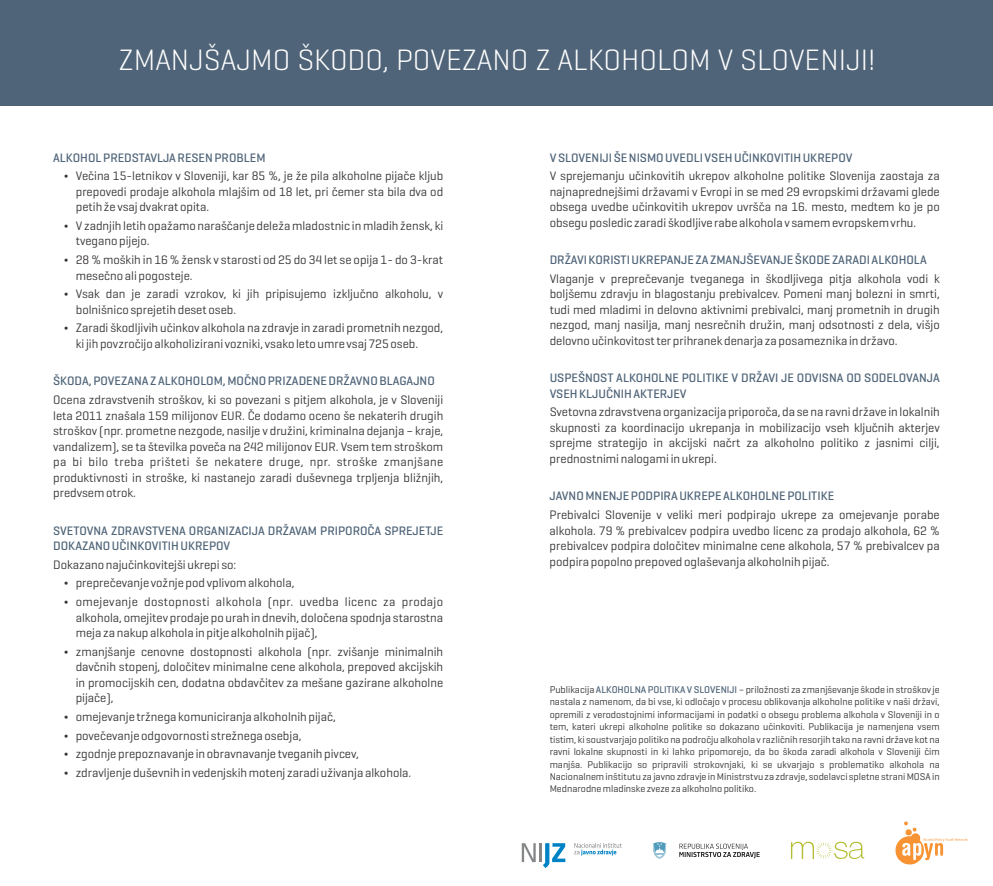
<style>
.page{position:relative;width:993px;height:886px;background:#fff}
.page>*{position:absolute;margin:0;border:0;box-sizing:border-box;transform-origin:0 0}
.t1{font:300 30px "Geogrotesque";color:#fefefe}
.t2{font:12.5px/15.5px "Geogrotesque";color:#373435;text-align:justify}
.t3{font:500 12.5px/15.5px "Geogrotesque";color:#4f6478}
.t4{font:10px/12.4px "Geogrotesque";color:#373435;text-align:justify}
.s1{font-weight:500;color:#4f6478}
</style>
<div class="page">
<div style="left:0;top:0;width:992px;height:106px;background:#4f6478"></div>
<svg style="left:895px;top:821px;width:72px;height:44px"></svg>
<svg style="left:790px;top:842px;width:73px;height:17px"></svg>
<svg style="left:574px;top:843px;width:47px;height:13px"></svg>
<svg style="left:521px;top:843px;width:44px;height:25px"></svg>
<svg style="left:679px;top:843px;width:80px;height:15px"></svg>
<svg style="left:653px;top:842px;width:13px;height:16px"></svg>
<h1 class="t1" style="left:119px;top:48px;width:758px">ZMANJŠAJMO ŠKODO, POVEZANO Z ALKOHOLOM V SLOVENIJI!</h1>
<p class="t3" style="left:53px;top:151px;width:214px">ALKOHOL PREDSTAVLJA RESEN PROBLEM</p>
<p class="t2" style="left:76px;top:169px;width:369px">Večina 15-letnikov v Sloveniji, kar 85 %, je že pila alkoholne pijače kljub prepovedi prodaje alkohola mlajšim od 18 let, pri čemer sta bila dva od petih že vsaj dvakrat opita.</p>
<p class="t2" style="left:76px;top:219px;width:369px">V zadnjih letih opažamo naraščanje deleža mladostnic in mladih žensk, ki tvegano pijejo.</p>
<p class="t2" style="left:76px;top:253px;width:369px">28 % moških in 16 % žensk v starosti od 25 do 34 let se opija 1- do 3-krat mesečno ali pogosteje.</p>
<p class="t2" style="left:76px;top:287px;width:369px">Vsak dan je zaradi vzrokov, ki jih pripisujemo izključno alkoholu, v bolnišnico sprejetih deset oseb.</p>
<p class="t2" style="left:76px;top:322px;width:369px">Zaradi škodljivih učinkov alkohola na zdravje in zaradi prometnih nezgod, ki jih povzročijo alkoholizirani vozniki, vsako leto umre vsaj 725 oseb.</p>
<p class="t3" style="left:53px;top:374px;width:383px">ŠKODA, POVEZANA Z ALKOHOLOM, MOČNO PRIZADENE DRŽAVNO BLAGAJNO</p>
<p class="t2" style="left:53px;top:393px;width:391px">Ocena zdravstvenih stroškov, ki so povezani s pitjem alkohola, je v Sloveniji leta 2011 znašala 159 milijonov EUR. Če dodamo oceno še nekaterih drugih stroškov (npr. prometne nezgode, nasilje v družini, kriminalna dejanja – kraje, vandalizem), se ta številka poveča na 242 milijonov EUR. Vsem tem stroškom pa bi bilo treba prišteti še nekatere druge, npr. stroške zmanjšane produktivnosti in stroške, ki nastanejo zaradi duševnega trpljenja bližnjih, predvsem otrok.</p>
<p class="t3" style="left:53px;top:524px;width:391px">SVETOVNA ZDRAVSTVENA ORGANIZACIJA DRŽAVAM PRIPOROČA SPREJETJE<br>DOKAZANO UČINKOVITIH UKREPOV</p>
<p class="t2" style="left:76px;top:556px;width:369px;line-height:18.6px;text-align:left;text-indent:-23px">Dokazano najučinkovitejši ukrepi so:<br>preprečevanje vožnje pod vplivom alkohola,<br>omejevanje dostopnosti alkohola (npr. uvedba licenc za prodajo</p>
<p class="t2" style="left:76px;top:611px;width:369px">alkohola, omejitev prodaje po urah in dnevih, določena spodnja starostna meja za nakup alkohola in pitje alkoholnih pijač),</p>
<p class="t2" style="left:76px;top:645px;width:369px">zmanjšanje cenovne dostopnosti alkohola (npr. zvišanje minimalnih davčnih stopenj, določitev minimalne cene alkohola, prepoved akcijskih in promocijskih cen, dodatna obdavčitev za mešane gazirane alkoholne pijače),</p>
<p class="t2" style="left:76px;top:708px;width:337px;line-height:18.6px;text-align:left">omejevanje tržnega komuniciranja alkoholnih pijač,<br>povečevanje odgovornosti strežnega osebja,<br>zgodnje prepoznavanje in obravnavanje tveganih pivcev, zdravljenje duševnih in vedenjskih motenj zaradi uživanja alkohola.</p>
<p class="t3" style="left:549px;top:151px;width:304px">V SLOVENIJI ŠE NISMO UVEDLI VSEH UČINKOVITIH UKREPOV</p>
<p class="t2" style="left:549px;top:169px;width:391px">V sprejemanju učinkovitih ukrepov alkoholne politike Slovenija zaostaja za najnaprednejšimi državami v Evropi in se med 29 evropskimi državami glede obsega uvedbe učinkovitih ukrepov uvršča na 16. mesto, medtem ko je po obsegu posledic zaradi škodljive rabe alkohola v samem evropskem vrhu.</p>
<p class="t3" style="left:549px;top:253px;width:378px">DRŽAVI KORISTI UKREPANJE ZA ZMANJŠEVANJE ŠKODE ZARADI ALKOHOLA</p>
<p class="t2" style="left:549px;top:272px;width:391px">Vlaganje v preprečevanje tveganega in škodljivega pitja alkohola vodi k boljšemu zdravju in blagostanju prebivalcev. Pomeni manj bolezni in smrti, tudi med mladimi in delovno aktivnimi prebivalci, manj prometnih in drugih nezgod, manj nasilja, manj nesrečnih družin, manj odsotnosti z dela, višjo delovno učinkovitost ter prihranek denarja za posameznika in državo.</p>
<p class="t3" style="left:549px;top:371px;width:391px">USPEŠNOST ALKOHOLNE POLITIKE V DRŽAVI JE ODVISNA OD SODELOVANJA<br>VSEH KLJUČNIH AKTERJEV</p>
<p class="t2" style="left:549px;top:405px;width:391px">Svetovna zdravstvena organizacija priporoča, da se na ravni države in lokalnih skupnosti za koordinacijo ukrepanja in mobilizacijo vseh ključnih akterjev sprejme strategijo in akcijski načrt za alkoholno politiko z jasnimi cilji, prednostnimi nalogami in ukrepi.</p>
<p class="t3" style="left:549px;top:489px;width:286px">JAVNO MNENJE PODPIRA UKREPE ALKOHOLNE POLITIKE</p>
<p class="t2" style="left:549px;top:508px;width:391px">Prebivalci Slovenije v veliki meri podpirajo ukrepe za omejevanje porabe alkohola. 79 % prebivalcev podpira uvedbo licenc za prodajo alkohola, 62 % prebivalcev podpira določitev minimalne cene alkohola, 57 % prebivalcev pa podpira popolno prepoved oglaševanja alkoholnih pijač.</p>
<p class="t4" style="left:549px;top:684px;width:391px">Publikacija <span class="s1">ALKOHOLNA POLITIKA V SLOVENIJI</span> – priložnosti za zmanjševanje škode in stroškov je nastala z namenom, da bi vse, ki odločajo v procesu oblikovanja alkoholne politike v naši državi, opremili z verodostojnimi informacijami in podatki o obsegu problema alkohola v Sloveniji in o tem, kateri ukrepi alkoholne politike so dokazano učinkoviti. Publikacija je namenjena vsem tistim, ki soustvarjajo politiko na področju alkohola v različnih resorjih tako na ravni države kot na ravni lokalne skupnosti in ki lahko pripomorejo, da bo škoda zaradi alkohola v Sloveniji čim manjša. Publikacijo so pripravili strokovnjaki, ki se ukvarjajo s problematiko alkohola na Nacionalnem inštitutu za javno zdravje in Ministrstvu za zdravje, sodelavci spletne strani MOSA in Mednarodne mladinske zveze za alkoholno politiko.</p>
</div>
